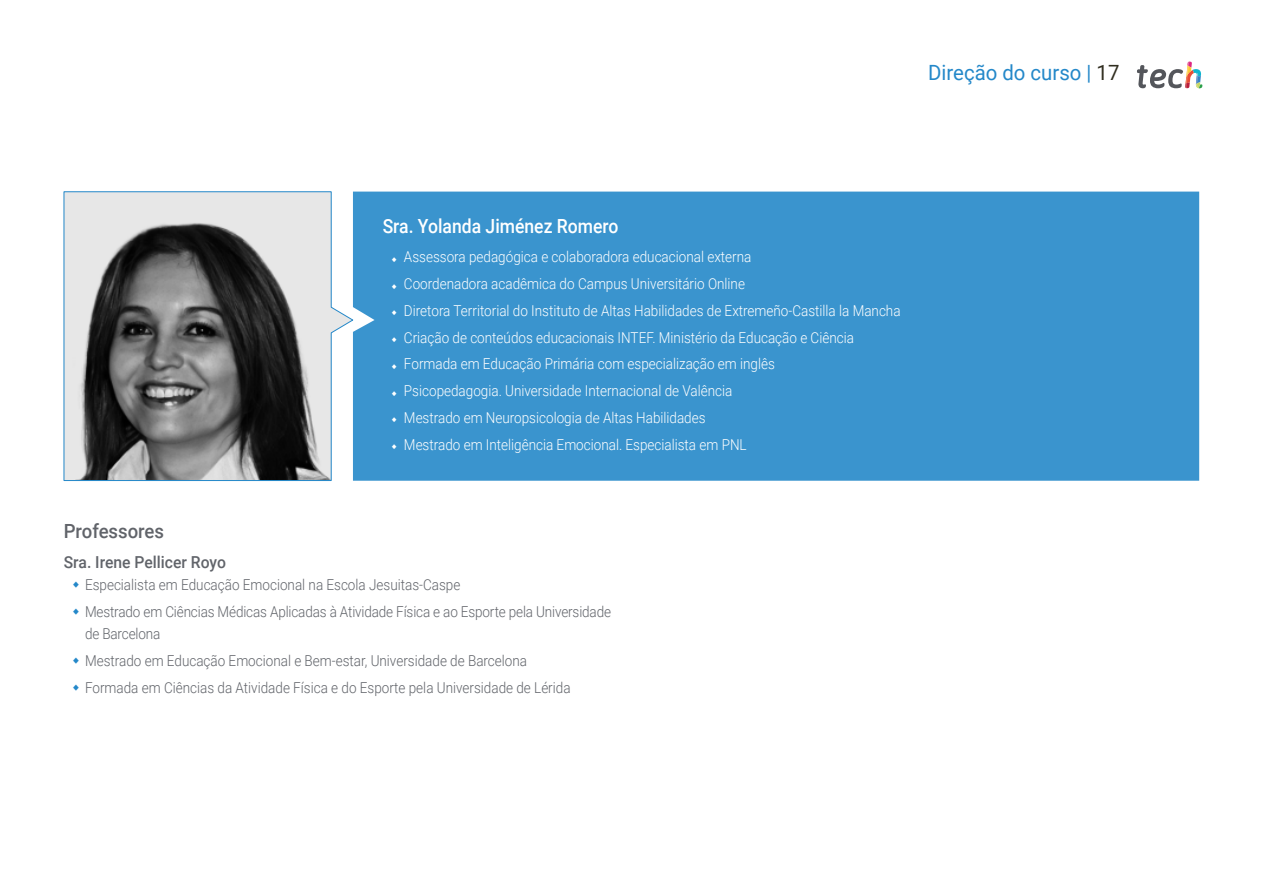
<style>
.page{position:relative;width:1263px;height:893px;background:#fff}
.page>*{position:absolute;margin:0;border:0;box-sizing:border-box;transform-origin:0 0}
.t1{font:21px "Roboto";color:#2488c9}
.t2{font:500 19.5px "Roboto";color:#fff;scale:.9 1}
.t3{font:500 19.5px "Roboto";color:#61646a;scale:.95 1}
.t4{font:500 16.5px "Roboto";color:#61646a;scale:.95 1}
.t5{font:300 15px/26.7px "Roboto";color:#fff;scale:.9 1}
.t6{font:300 15px/26.7px "Roboto";color:#61646a;scale:.9 1}
.s1{color:#312e20}
</style>
<div class="page">
<svg style="left:1137px;top:62px;width:65px;height:27px"></svg>
<div style="left:354px;top:192px;width:845px;height:289px;background:#3a94ce"></div>
<svg style="left:63px;top:191px;width:291px;height:290px;background:#898b8c"></svg>
<svg style="left:392px;top:257px;width:5px;height:5px"></svg>
<svg style="left:392px;top:284px;width:5px;height:5px"></svg>
<svg style="left:392px;top:311px;width:5px;height:5px"></svg>
<svg style="left:392px;top:337px;width:5px;height:5px"></svg>
<svg style="left:392px;top:364px;width:5px;height:5px"></svg>
<svg style="left:392px;top:391px;width:5px;height:5px"></svg>
<svg style="left:392px;top:418px;width:5px;height:5px"></svg>
<svg style="left:392px;top:444px;width:5px;height:5px"></svg>
<h1 class="t1" style="left:928px;top:57px;width:193px">Direção do curso | <span class="s1">17</span></h1>
<h2 class="t2" style="left:383px;top:212px;width:263px">Sra. Yolanda Jiménez Romero</h2>
<p class="t5" style="left:404px;top:243px;width:553px">Assessora pedagógica e colaboradora educacional externa<br>Coordenadora acadêmica do Campus Universitário Online<br>Diretora Territorial do Instituto de Altas Habilidades de Extremeño-Castilla la Mancha Criação de conteúdos educacionais INTEF. Ministério da Educação e Ciência Formada em Educação Primária com especialização em inglês<br>Psicopedagogia. Universidade Internacional de Valência<br>Mestrado em Neuropsicologia de Altas Habilidades<br>Mestrado em Inteligência Emocional. Especialista em PNL</p>
<h2 class="t3" style="left:64px;top:518px;width:107px">Professores</h2>
<p class="t4" style="left:64px;top:550px;width:172px">Sra. Irene Pellicer Royo</p>
<p class="t6" style="left:85px;top:571px;width:586px">Especialista em Educação Emocional na Escola Jesuitas-Caspe<br>Mestrado em Ciências Médicas Aplicadas à Atividade Física e ao Esporte pela Universidade</p>
<p class="t6" style="left:85px;top:620px;width:541px">de Barcelona<br>Mestrado em Educação Emocional e Bem-estar, Universidade de Barcelona<br>Formada em Ciências da Atividade Física e do Esporte pela Universidade de Lérida</p>
</div>
